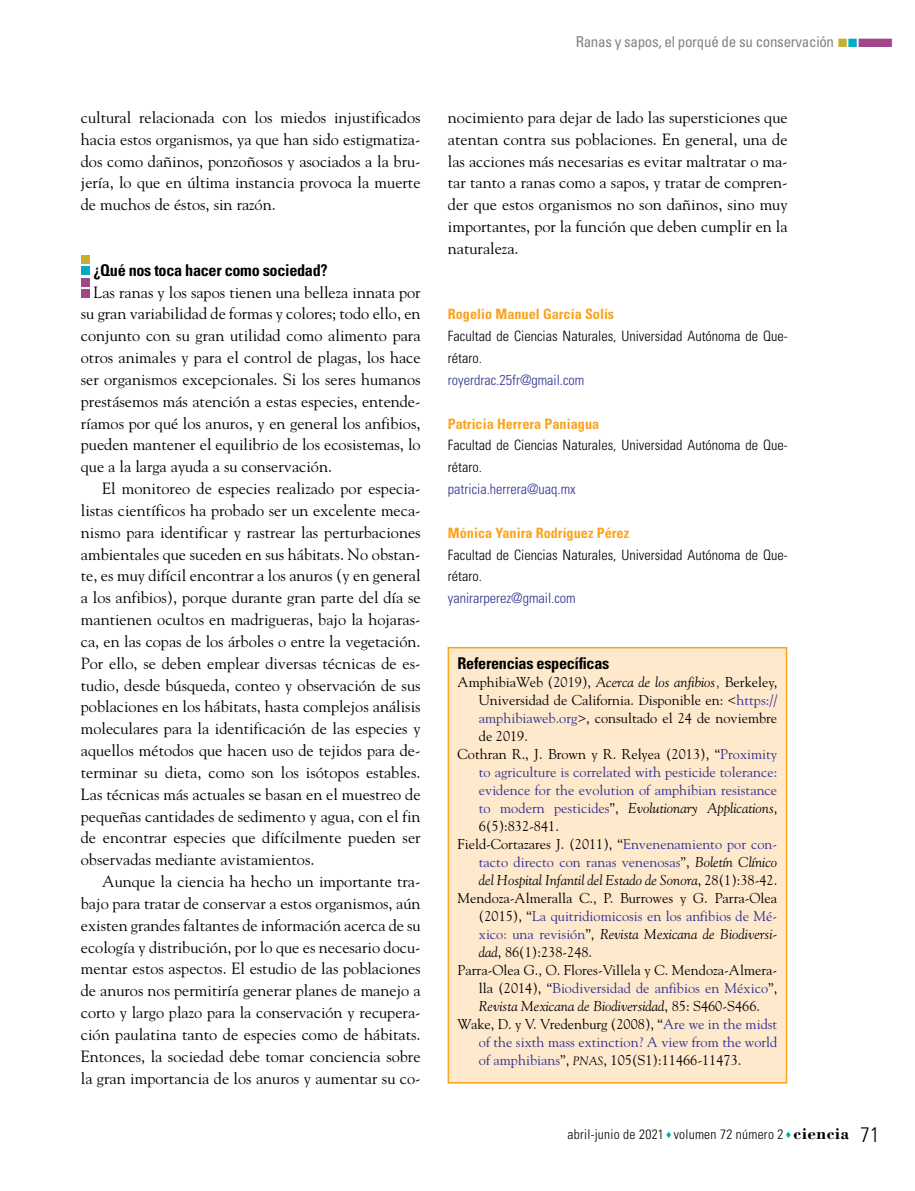
<style>
.page{position:relative;width:915px;height:1191px;background:#fff}
.page>*{position:absolute;margin:0;border:0;box-sizing:border-box;transform-origin:0 0}
._02N_Normal_Sin{font:16.2px/21.8px "Goudy Std";color:#000;text-align:justify}
._01N_Subtitulo1{font:700 condensed 16.2px "Univers LT Std";letter-spacing:-.02em;color:#000}
.t1{font:condensed 15px "Univers LT Std";letter-spacing:-.02em;color:#808285}
._06N_Bibliografia{font:14.25px/18px "Goudy Std";color:#2e3092;text-align:justify}
._06N_Bibliografia-2{font:14.25px/18px "Goudy Std";color:#000;text-align:justify}
._06N_FichaBiografica{font:300 condensed 14.25px/21.8px "Univers LT Std";color:#000}
._06N_FichaBiografica-2{font:700 condensed 14.25px "Univers LT Std";color:#faa41d}
._06N_FichaBiografica-3{font:300 condensed 14.25px "Univers LT Std";color:#2e3092}
.t2{font:300 condensed 13.5px "Univers LT Std";letter-spacing:.02em;color:#000}
.s1{color:#c6af31}
.s2{color:#00acc3}
.s3{color:#a2468a}
.s4{font-style:italic}
.s5{color:#2e3092}
.s6{color:#000}
.s7{font-style:italic;color:#000}
.s8{font-style:italic;font-size:12px;color:#000}
.s9{color:#00a99b}
.s10{font-family:"Bodoni Std";font-weight:700;font-stretch:normal;font-size:17.25px}
.s11{font-size:21px}
</style>
<div class="page">
<div style="left:448px;top:647px;width:338px;height:435px;background:#ffe9cd"></div>
<div style="left:447px;top:647px;width:340px;height:436px;border:2px solid #faa41d"></div>
<div style="left:81px;top:289px;width:8px;height:8px;background:#a2468a"></div>
<div style="left:81px;top:278px;width:8px;height:8px;background:#a2468a"></div>
<div style="left:81px;top:267px;width:8px;height:8px;background:#00acc3"></div>
<div style="left:81px;top:255px;width:8px;height:9px;background:#c6af31"></div>
<p class="_02N_Normal_Sin" style="left:81px;top:106px;width:341px">cultural relacionada con los miedos injustificados hacia estos organismos, ya que han sido estigmatiza&shy;dos como dañinos, ponzoñosos y asociados a la bru&shy;jería, lo que en última instancia provoca la muerte de muchos de éstos, sin razón.</p>
<p class="_01N_Subtitulo1" style="left:93px;top:260px;width:236px">¿Qué nos toca hacer como sociedad?</p>
<p class="_02N_Normal_Sin" style="left:81px;top:281px;width:341px;text-indent:13px">Las ranas y los sapos tienen una belleza innata por su gran variabilidad de formas y colores; todo ello, en conjunto con su gran utilidad como alimento para otros animales y para el control de plagas, los hace ser organismos excepcionales. Si los seres humanos prestásemos más atención a estas especies, entende&shy;ríamos por qué los anuros, y en general los anfibios, pueden mantener el equilibrio de los ecosistemas, lo que a la larga ayuda a su conservación.</p>
<p class="_02N_Normal_Sin" style="left:81px;top:477px;width:341px;text-indent:21px">El monitoreo de especies realizado por especia&shy;listas científicos ha probado ser un excelente meca&shy;nismo para identificar y rastrear las perturbaciones ambientales que suceden en sus hábitats. No obstan&shy;te, es muy difícil encontrar a los anuros (y en general a los anfibios), porque durante gran parte del día se mantienen ocultos en madrigueras, bajo la hojaras&shy;ca, en las copas de los árboles o entre la vegetación.<br>Por ello, se deben emplear diversas técnicas de es&shy;tudio, desde búsqueda, conteo y observación de sus poblaciones en los hábitats, hasta complejos análisis moleculares para la identificación de las especies y aquellos métodos que hacen uso de tejidos para de&shy;terminar su dieta, como son los isótopos estables.<br>Las técnicas más actuales se basan en el muestreo de pequeñas cantidades de sedimento y agua, con el fin de encontrar especies que difícilmente pueden ser observadas mediante avistamientos.</p>
<p class="_02N_Normal_Sin" style="left:81px;top:870px;width:341px;text-indent:21px">Aunque la ciencia ha hecho un importante tra&shy;bajo para tratar de conservar a estos organismos, aún existen grandes faltantes de información acerca de su ecología y distribución, por lo que es necesario docu&shy;mentar estos aspectos. El estudio de las poblaciones de anuros nos permitiría generar planes de manejo a corto y largo plazo para la conservación y recupera&shy;ción paulatina tanto de especies como de hábitats.<br>Entonces, la sociedad debe tomar conciencia sobre la gran importancia de los anuros y aumentar su co-</p>
<p class="t1" style="left:575px;top:32px;width:319px">Ranas y sapos, el porqué de su conservación <span class="s1">■</span><span class="s2">■</span><span class="s3">■</span></p>
<p class="_02N_Normal_Sin" style="left:448px;top:106px;width:341px">nocimiento para dejar de lado las supersticiones que atentan contra sus poblaciones. En general, una de las acciones más necesarias es evitar maltratar o ma&shy;tar tanto a ranas como a sapos, y tratar de compren&shy;der que estos organismos no son dañinos, sino muy importantes, por la función que deben cumplir en la naturaleza.</p>
<p class="_06N_FichaBiografica-2" style="left:448px;top:305px;width:168px">Rogelio Manuel García Solís</p>
<p class="_06N_FichaBiografica" style="left:448px;top:325px;width:341px">Facultad de Ciencias Naturales, Universidad Autónoma de Que&shy;rétaro.</p>
<p class="_06N_FichaBiografica-3" style="left:448px;top:371px;width:138px">royerdrac.25fr@gmail.com</p>
<p class="_06N_FichaBiografica-2" style="left:448px;top:415px;width:153px">Patricia Herrera Paniagua</p>
<p class="_06N_FichaBiografica" style="left:448px;top:434px;width:341px">Facultad de Ciencias Naturales, Universidad Autónoma de Que&shy;rétaro.</p>
<p class="_06N_FichaBiografica-3" style="left:448px;top:480px;width:129px">patricia.herrera@uaq.mx</p>
<p class="_06N_FichaBiografica-2" style="left:448px;top:524px;width:183px">Mónica Yanira Rodríguez Pérez</p>
<p class="_06N_FichaBiografica" style="left:448px;top:543px;width:341px">Facultad de Ciencias Naturales, Universidad Autónoma de Que&shy;rétaro.</p>
<p class="_06N_FichaBiografica-3" style="left:448px;top:589px;width:129px">yanirarperez@gmail.com</p>
<p class="_01N_Subtitulo1" style="left:457px;top:653px;width:153px">Referencias específicas</p>
<p class="_06N_Bibliografia-2" style="left:478px;top:672px;width:300px;text-indent:-21px">AmphibiaWeb (2019), <span class="s4">Acerca de los anfibios,</span> Berkeley, Universidad de California. Disponible en: &lt;<span class="s5">https:// amphibiaweb.org</span>&gt;, consultado el 24 de noviembre de 2019.</p>
<p class="_06N_Bibliografia" style="left:478px;top:744px;width:300px;text-indent:-21px"><span class="s6">Cothran R., J. Brown y R. Relyea (2013), “</span>Proximity to agriculture is correlated with pesticide tolerance: evidence for the evolution of amphibian resistance to modern pesticides<span class="s6">”,</span> <span class="s7">Evolutionary Applications</span><span class="s6">, 6(5):832-841.</span></p>
<p class="_06N_Bibliografia" style="left:478px;top:834px;width:300px;text-indent:-21px"><span class="s6">Field-Cortazares J. (2011), “</span>Envenenamiento por con&shy;tacto directo con ranas venenosas<span class="s6">”,</span> <span class="s7">Boletín Clínico del Hospital Infantil del Estado de Sonora</span><span class="s6">, 28(1):38-42.</span></p>
<p class="_06N_Bibliografia-2" style="left:478px;top:888px;width:300px;text-indent:-21px">Mendoza-Almeralla C., P. Burrowes y G. Parra-Olea (2015), “<span class="s5">La quitridiomicosis en los anfibios de Mé&shy;xico: una revisión</span>”, <span class="s4">Revista Mexicana de Biodiversi&shy;dad</span>, 86(1):238-248.</p>
<p class="_06N_Bibliografia-2" style="left:478px;top:960px;width:300px;text-indent:-21px">Parra-Olea G., O. Flores-Villela y C. Mendoza-Almera&shy;lla (2014), “<span class="s5">Biodiversidad de anfibios en México</span>”, <span class="s4">Revista Mexicana de Biodiversidad</span>, 85: S460-S466.</p>
<p class="_06N_Bibliografia" style="left:478px;top:1014px;width:300px;text-indent:-21px"><span class="s6">Wake, D. y V. Vredenburg (2008), “</span>Are we in the midst of the sixth mass extinction? A view from the world of amphibians<span class="s6">”,</span> <span class="s8">PNAS</span><span class="s6">, 105(S1):11466-11473.</span></p>
<p class="t2" style="left:567px;top:1126px;width:313px">abril-junio de 2021 <span class="s9">♦</span> volumen 72 número 2 <span class="s9">♦</span> <span class="s10">ciencia</span> <span class="s11">71</span></p>
</div>
